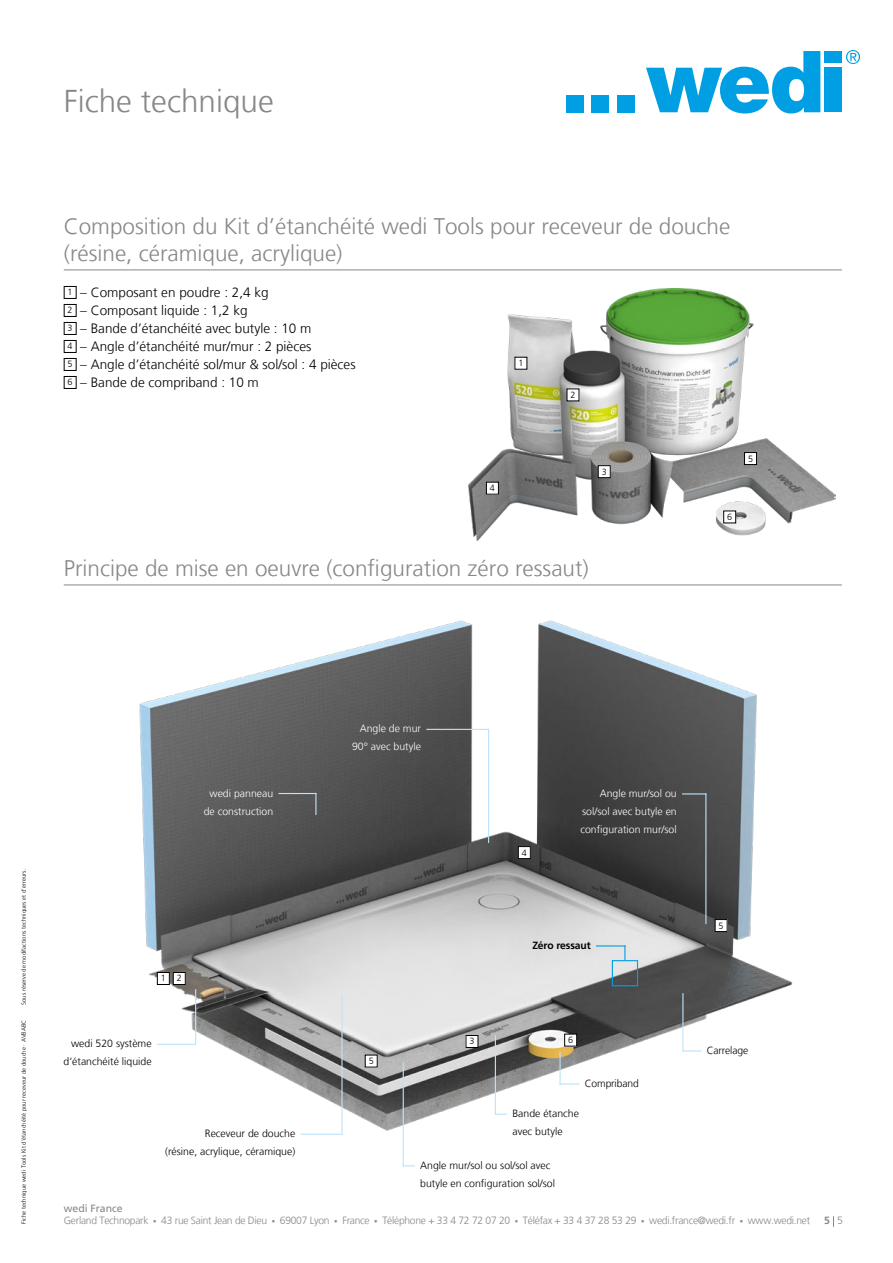
<style>
.page{position:relative;width:893px;height:1263px;background:#fff}
.page>*{position:absolute;margin:0;border:0;box-sizing:border-box;transform-origin:0 0}
.t1{font:300 31.5px "Frutiger LT Com";color:#878787}
.t2{font:300 22.5px/27px "Frutiger LT Com";color:#878787}
.t3{font:300 13.5px/18px "Frutiger LT Com";color:#000}
.t4{font:300 10.5px/18px "Frutiger LT Com";color:#000}
.t5{font:300 10.5px/12.6px "Frutiger LT Com";letter-spacing:-.025em;color:#878787}
.t6{font:300 10.5px/18px "Frutiger LT Com";color:#fff;text-align:center}
.t7{font:700 10.5px "Frutiger LT Com";letter-spacing:-.01em;color:#000}
.t8{font:700 10.5px "Frutiger LT Com";color:#878787}
.t9{font:300 9px "Frutiger LT Com";color:#000}
.t10{font:300 6px "Frutiger LT Com";color:#000}
.s1{font-size:9px}
.s2{font-weight:400}
.s3{font-weight:300}
</style>
<div class="page">
<div style="left:566px;top:95px;width:17px;height:17px;background:#009fe3"></div>
<div style="left:592px;top:95px;width:17px;height:17px;background:#009fe3"></div>
<div style="left:617px;top:95px;width:17px;height:17px;background:#009fe3"></div>
<svg style="left:846px;top:50px;width:14px;height:14px"></svg>
<svg style="left:646px;top:51px;width:174px;height:62px"></svg>
<div style="left:825px;top:51px;width:17px;height:12px;background:#009fe3"></div>
<div style="left:825px;top:68px;width:17px;height:44px;background:#009fe3"></div>
<hr style="left:64px;top:270px;width:778px;height:1px;background:#878787">
<div style="left:64px;top:286px;width:13px;height:13px;border:1px solid #000"></div>
<div style="left:64px;top:304px;width:13px;height:13px;border:1px solid #000"></div>
<div style="left:64px;top:322px;width:13px;height:13px;border:1px solid #000"></div>
<div style="left:64px;top:340px;width:13px;height:13px;border:1px solid #000"></div>
<div style="left:64px;top:358px;width:13px;height:13px;border:1px solid #000"></div>
<div style="left:64px;top:376px;width:13px;height:13px;border:1px solid #000"></div>
<hr style="left:64px;top:585px;width:778px;height:1px;background:#878787">
<img style="left:469px;top:288px;width:366px;height:252px">
<div style="left:515px;top:357px;width:12px;height:12px;background:#fff"></div>
<div style="left:567px;top:389px;width:12px;height:12px;background:#fff"></div>
<div style="left:486px;top:482px;width:12px;height:12px;background:#fff"></div>
<div style="left:486px;top:482px;width:13px;height:12px;border:1px solid #000"></div>
<div style="left:598px;top:466px;width:12px;height:12px;background:#fff"></div>
<div style="left:598px;top:465px;width:13px;height:13px;border:1px solid #000"></div>
<div style="left:724px;top:511px;width:12px;height:12px;background:#fff"></div>
<div style="left:723px;top:511px;width:13px;height:12px;border:1px solid #000"></div>
<div style="left:744px;top:452px;width:12px;height:12px;background:#fff"></div>
<div style="left:744px;top:452px;width:13px;height:13px;border:1px solid #000"></div>
<img style="left:139px;top:620px;width:654px;height:547px">
<hr style="left:278px;top:793px;width:38px;height:1px;background:#bce4fa">
<hr style="left:426px;top:729px;width:63px;height:1px;background:#bce4fa">
<hr style="left:301px;top:1134px;width:42px;height:1px;background:#bce4fa">
<hr style="left:157px;top:1044px;width:39px;height:1px;background:#bce4fa">
<svg style="left:683px;top:1050px;width:18px;height:1px"></svg>
<svg style="left:561px;top:1083px;width:18px;height:1px"></svg>
<svg style="left:682px;top:793px;width:23px;height:1px"></svg>
<svg style="left:496px;top:1113px;width:11px;height:2px"></svg>
<hr style="left:341px;top:995px;width:2px;height:140px;background:#bce4fa">
<hr style="left:195px;top:989px;width:1px;height:56px;background:#bce4fa">
<hr style="left:682px;top:993px;width:1px;height:58px;background:#bce4fa">
<hr style="left:559px;top:1051px;width:2px;height:33px;background:#bce4fa">
<hr style="left:705px;top:793px;width:1px;height:131px;background:#bce4fa">
<svg style="left:596px;top:945px;width:29px;height:15px"></svg>
<hr style="left:488px;top:729px;width:1px;height:114px;background:#bce4fa">
<svg style="left:315px;top:794px;width:1px;height:21px"></svg>
<hr style="left:495px;top:1035px;width:1px;height:80px;background:#bce4fa">
<hr style="left:403px;top:1062px;width:1px;height:104px;background:#bce4fa">
<div style="left:612px;top:960px;width:26px;height:26px;border:1px solid #009fe3"></div>
<div style="left:365px;top:1055px;width:12px;height:12px;background:#fff"></div>
<div style="left:157px;top:972px;width:12px;height:12px;background:#fff"></div>
<div style="left:157px;top:972px;width:13px;height:13px;border:1px solid #000"></div>
<div style="left:173px;top:972px;width:12px;height:12px;background:#fff"></div>
<div style="left:173px;top:972px;width:13px;height:13px;border:1px solid #000"></div>
<div style="left:466px;top:1035px;width:12px;height:12px;background:#fff"></div>
<div style="left:466px;top:1035px;width:12px;height:13px;border:1px solid #000"></div>
<div style="left:565px;top:1034px;width:12px;height:12px;background:#fff"></div>
<div style="left:564px;top:1034px;width:13px;height:12px;border:1px solid #000"></div>
<div style="left:715px;top:919px;width:12px;height:12px;background:#fff"></div>
<div style="left:715px;top:919px;width:12px;height:13px;border:1px solid #000"></div>
<div style="left:518px;top:846px;width:12px;height:12px;background:#fff"></div>
<div style="left:518px;top:846px;width:13px;height:13px;border:1px solid #000"></div>
<h1 class="t1" style="left:64px;top:83px;width:212px">Fiche technique</h1>
<h2 class="t2" style="left:64px;top:213px;width:668px">Composition du Kit d’étanchéité wedi Tools pour receveur de douche (résine, céramique, acrylique)</h2>
<p class="t3" style="left:68px;top:283px;width:289px"><span class="s1">1</span> – Composant en poudre : 2,4 kg<br><span class="s1">2</span> – Composant liquide : 1,2 kg<br><span class="s1">3</span> – Bande d’étanchéité avec butyle : 10 m<br><span class="s1">4</span> – Angle d’étanchéité mur/mur : 2 pièces<br><span class="s1">5</span> – Angle d’étanchéité sol/mur &amp; sol/sol : 4 pièces <span class="s1">6</span> – Bande de compriband : 10 m</p>
<p class="t9" style="left:518px;top:358px;width:7px">1</p>
<p class="t9" style="left:570px;top:389px;width:7px">2</p>
<p class="t9" style="left:490px;top:483px;width:7px">4</p>
<p class="t9" style="left:602px;top:466px;width:7px">3</p>
<h2 class="t2" style="left:64px;top:555px;width:527px">Principe de mise en oeuvre (configuration zéro ressaut)</h2>
<p class="t9" style="left:748px;top:453px;width:7px">5</p>
<p class="t9" style="left:727px;top:512px;width:7px">6</p>
<p class="t10" style="left:20px;top:1005px;width:138px;rotate:-90deg">Sous réserve de modifactions techniques et d‘erreurs.</p>
<p class="t10" style="left:20px;top:1224px;width:206px;rotate:-90deg">Fiche technique wedi Tools Kit d‘étanchéité pour receveur de douche · AVBABC</p>
<p class="t6" style="left:204px;top:784px;width:71px">wedi panneau de construction</p>
<p class="t6" style="left:352px;top:719px;width:70px;text-align:right">Angle de mur<br>90° avec butyle</p>
<p class="t9" style="left:522px;top:847px;width:7px">4</p>
<p class="t6" style="left:580px;top:784px;width:98px;text-align:justify;text-indent:19px">Angle mur/sol ou sol/sol avec butyle en configuration mur/sol</p>
<p class="t9" style="left:161px;top:973px;width:22px">1 2</p>
<p class="t7" style="left:532px;top:939px;width:60px">Zéro ressaut</p>
<p class="t9" style="left:719px;top:920px;width:7px">5</p>
<p class="t9" style="left:469px;top:1036px;width:7px">3</p>
<p class="t9" style="left:568px;top:1035px;width:7px">6</p>
<p class="t4" style="left:64px;top:1034px;width:90px;text-align:right">wedi 520 système d‘étanchéité liquide</p>
<p class="t4" style="left:707px;top:1042px;width:43px">Carrelage</p>
<p class="t4" style="left:585px;top:1075px;width:55px">Compriband</p>
<p class="t9" style="left:369px;top:1056px;width:7px">5</p>
<p class="t4" style="left:165px;top:1124px;width:132px;text-align:right">Receveur de douche<br>(résine, acrylique, céramique)</p>
<p class="t4" style="left:512px;top:1105px;width:68px">Bande étanche avec butyle</p>
<p class="t4" style="left:420px;top:1157px;width:136px">Angle mur/sol ou sol/sol avec butyle en configuration sol/sol</p>
<p class="t5" style="left:64px;top:1202px;width:748px"><span class="s2">wedi France<br></span>Gerland Technopark ▪ 43 rue Saint Jean de Dieu ▪ 69007 Lyon ▪ France ▪ Téléphone + 33 4 72 72 07 20 ▪ Téléfax + 33 4 37 28 53 29 ▪ wedi.france@wedi.fr ▪ www.wedi.net</p>
<p class="t8" style="left:824px;top:1214px;width:20px">5 <span class="s3">5</span></p>
</div>
